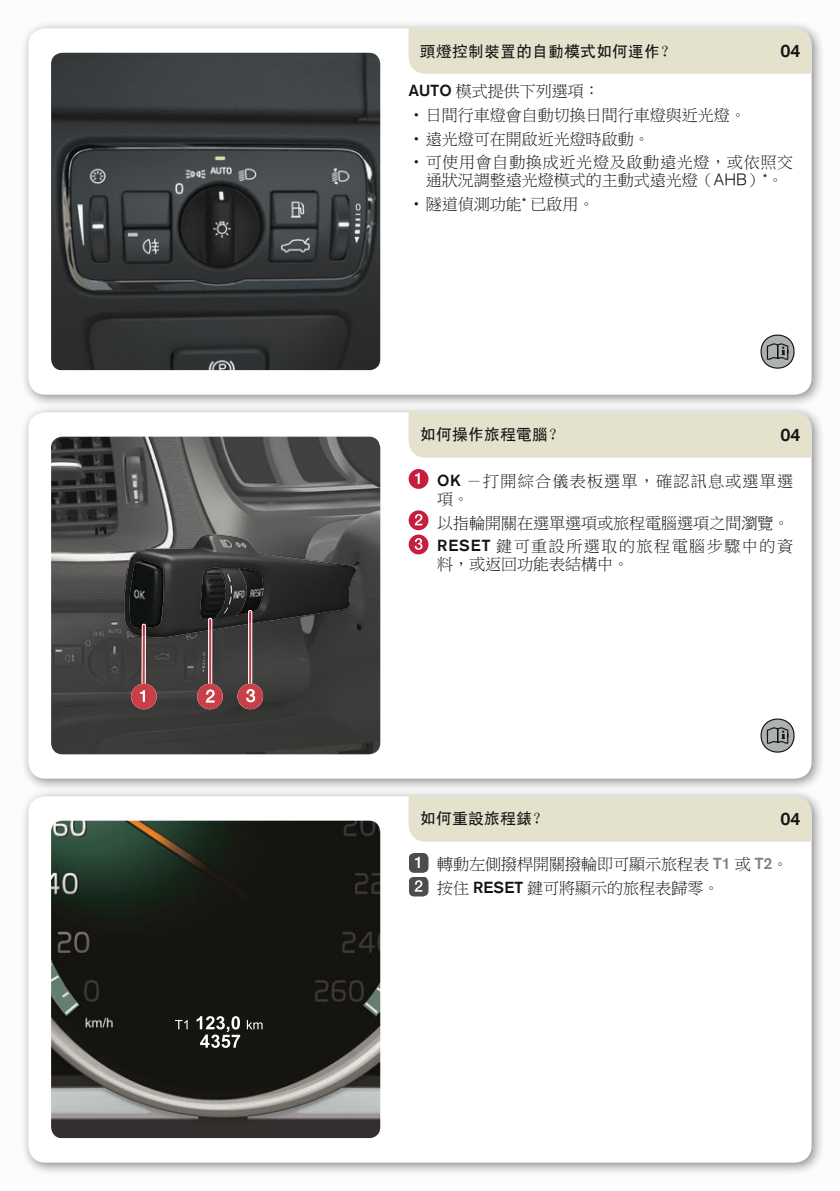
<style>
.page{position:relative;width:840px;height:1191px;background:#fff}
.page>*{position:absolute;margin:0;border:0;box-sizing:border-box;transform-origin:0 0}
.t1{font:300 18px "Volvo Sans";color:#121515}
.t2{font:16px/23.6px "Ming Li U";color:#121515}
.t3{font:16px/18px "Ming Li U";letter-spacing:.045em;color:#121515;text-align:center}
.t4{font:16px "MS Hei";color:#121515}
.t5{font:16px/18px "Ming Li U";letter-spacing:.08em;color:#121515}
.s1{font-family:"Volvo Sans";font-weight:300}
.s2{font-family:"Volvo Sans";font-weight:300;color:#818282}
</style>
<div class="page">
<div style="left:0;top:0;width:839px;height:1191px;background:#f6f6f6"></div>
<div style="left:20px;top:20px;width:804px;height:388px;background:#121515;opacity:.5"></div>
<div style="left:28px;top:28px;width:783px;height:367px;background:#fff;border-radius:17px"></div>
<div style="left:20px;top:404px;width:804px;height:388px;background:#121515;opacity:.5"></div>
<div style="left:28px;top:412px;width:783px;height:366px;background:#fff;border-radius:17px"></div>
<div style="left:20px;top:788px;width:804px;height:388px;background:#121515;opacity:.5"></div>
<div style="left:28px;top:796px;width:783px;height:366px;background:#fff;border-radius:17px"></div>
<div style="left:408px;top:28px;width:403px;height:46px;background:#e4e1cc"></div>
<img style="left:51px;top:53px;width:329px;height:317px">
<img style="left:51px;top:437px;width:329px;height:317px">
<svg style="left:131px;top:636px;width:26px;height:73px"></svg>
<svg style="left:197px;top:630px;width:25px;height:79px"></svg>
<svg style="left:237px;top:623px;width:26px;height:86px"></svg>
<img style="left:129px;top:561px;width:35px;height:67px">
<svg style="left:142px;top:624px;width:4px;height:4px"></svg>
<img style="left:199px;top:567px;width:27px;height:52px">
<img style="left:235px;top:568px;width:28px;height:48px">
<svg style="left:248px;top:610px;width:4px;height:3px"></svg>
<div style="left:408px;top:412px;width:403px;height:46px;background:#e4e1cc"></div>
<div style="left:408px;top:796px;width:403px;height:45px;background:#e4e1cc"></div>
<img style="left:51px;top:820px;width:329px;height:318px">
<svg style="left:175px;top:1020px;width:12px;height:9px"></svg>
<svg style="left:247px;top:1020px;width:15px;height:9px"></svg>
<svg style="left:196px;top:1016px;width:44px;height:32px"></svg>
<svg style="left:760px;top:334px;width:34px;height:35px"></svg>
<div style="left:408px;top:469px;width:20px;height:20px;background:#c51f3c;border-radius:50%"></div>
<svg style="left:415px;top:473px;width:4px;height:11px"></svg>
<svg style="left:408px;top:510px;width:20px;height:20px"></svg>
<svg style="left:414px;top:514px;width:8px;height:11px"></svg>
<div style="left:408px;top:534px;width:20px;height:20px;background:#c51f3c;border-radius:50%"></div>
<svg style="left:414px;top:538px;width:8px;height:12px"></svg>
<svg style="left:760px;top:718px;width:34px;height:34px"></svg>
<svg style="left:409px;top:853px;width:19px;height:43px"></svg>
<p class="t4" style="left:420px;top:43px;width:257px">頭燈控制裝置的自動模式如何運作？</p>
<p class="t2" style="left:408px;top:80px;width:192px"><span class="s1">AUTO</span> 模式提供下列選項：</p>
<p class="t2" style="left:408px;top:103px;width:339px">•日間行車燈會自動切換日間行車燈與近光燈。</p>
<p class="t2" style="left:408px;top:127px;width:243px">•遠光燈可在開啟近光燈時啟動。</p>
<p class="t3" style="left:408px;top:154px;width:386px">•可使用會自動換成近光燈及啟動遠光燈，或依照交通狀況調整遠光燈模式的主動式遠光燈（<span class="s1">AHB</span>）<span class="s1">*</span>。</p>
<p class="t2" style="left:408px;top:192px;width:187px">•隧道偵測功能<span class="s1">*</span> 已啟用。</p>
<p class="t1" style="left:780px;top:40px;width:22px">04</p>
<p class="t4" style="left:420px;top:427px;width:145px">如何操作旅程電腦？</p>
<p class="t5" style="left:437px;top:472px;width:357px"><span class="s1">OK</span> －打開綜合儀表板選單，確認訊息或選單選項。</p>
<p class="t2" style="left:437px;top:511px;width:357px">以指輪開關在選單選項或旅程電腦選項之間瀏覽。<br><span class="s1">RESET</span> 鍵可重設所選取的旅程電腦步驟中的資</p>
<p class="t2" style="left:437px;top:553px;width:193px">料，或返回功能表結構中。</p>
<p class="t1" style="left:780px;top:424px;width:22px">04</p>
<p class="t4" style="left:420px;top:810px;width:129px">如何重設旅程錶？</p>
<p class="t1" style="left:780px;top:808px;width:22px">04</p>
<p class="t2" style="left:437px;top:852px;width:352px">轉動左側撥桿開關撥輪即可顯示旅程表 <span class="s2">T1</span> 或 <span class="s2">T2</span>。按住 <span class="s1">RESET</span> 鍵可將顯示的旅程表歸零。</p>
</div>
